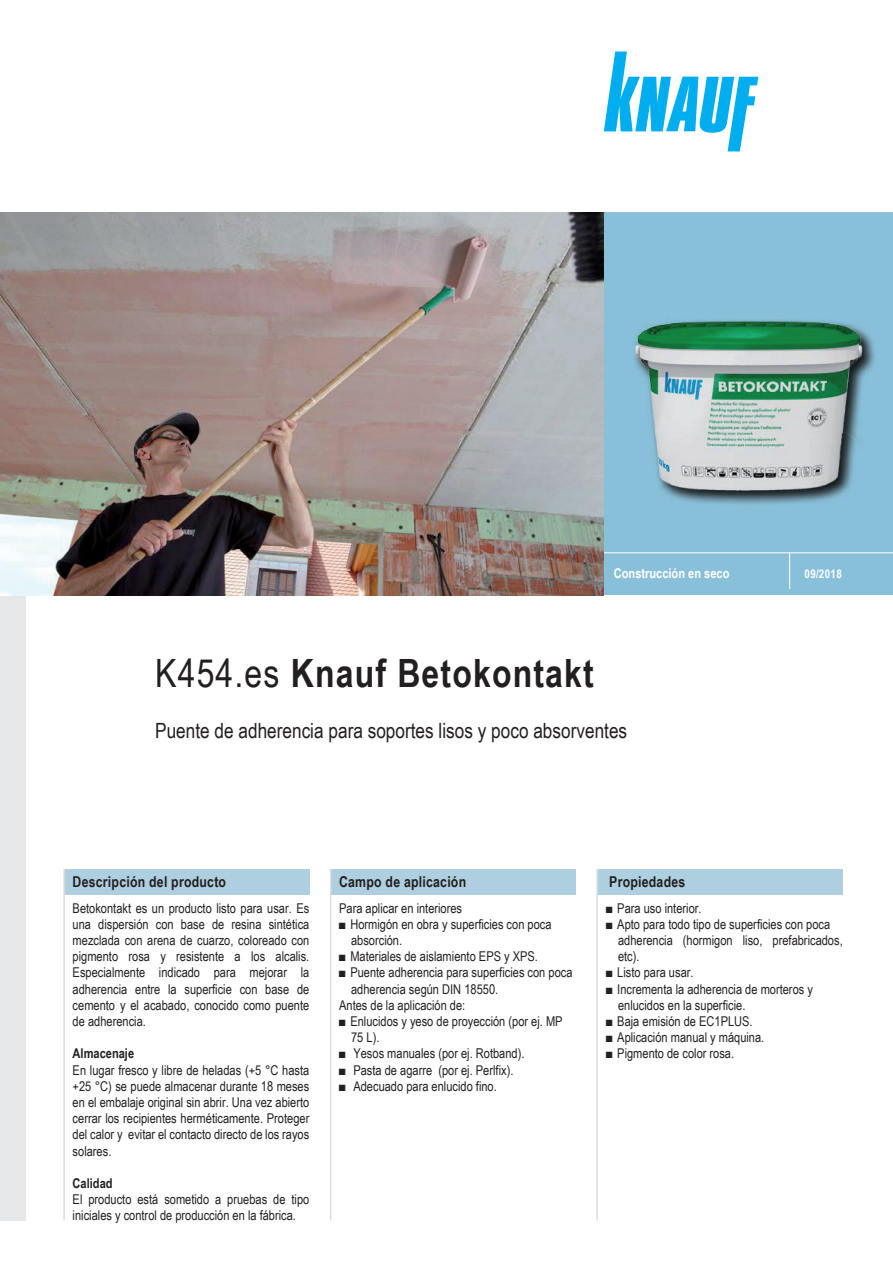
<style>
.page{position:relative;width:893px;height:1263px;background:#fff}
.page>*{position:absolute;margin:0;border:0;box-sizing:border-box;transform-origin:0 0}
.t1{font:700 39px "Arial Narrow";letter-spacing:.03em;color:#231f20}
.t2{font:21px "Arial Narrow";color:#231f20}
.t3{font:700 15px "Arial Narrow";letter-spacing:.015em;color:#231f20}
.t4{font:13.5px/16.2px "Arial Narrow";color:#231f20}
.t5{font:700 13.5px "Arial Narrow";color:#fff}
.t6{font:700 13.5px "Arial Narrow";color:#231f20}
.t7{font:700 12px "Arial Narrow";letter-spacing:.03em;color:#fff}
.s1{font-weight:400}
</style>
<div class="page">
<div style="left:64px;top:869px;width:245px;height:25px;background:#aecfe0"></div>
<div style="left:331px;top:869px;width:245px;height:25px;background:#aecfe0"></div>
<div style="left:597px;top:869px;width:245px;height:25px;background:#aecfe0"></div>
<hr style="left:63px;top:869px;width:2px;height:351px;background:#dcdddf">
<hr style="left:330px;top:869px;width:1px;height:351px;background:#dcdddf">
<hr style="left:596px;top:869px;width:2px;height:351px;background:#dcdddf">
<svg style="left:604px;top:52px;width:154px;height:99px"></svg>
<div style="left:604px;top:213px;width:289px;height:382px;background:#89c0d9"></div>
<div style="left:0;top:595px;width:26px;height:625px;background:#e6e7e9"></div>
<hr style="left:604px;top:552px;width:289px;height:1px;background:#fff">
<hr style="left:789px;top:553px;width:1px;height:36px;background:#fff">
<img style="left:864px;top:331px;width:11px;height:44px">
<img style="left:634px;top:320px;width:230px;height:184px">
<img style="left:0;top:213px;width:604px;height:382px">
<p class="t5" style="left:614px;top:563px;width:117px">Construcción en seco</p>
<p class="t7" style="left:804px;top:565px;width:39px">09/2018</p>
<h1 class="t1" style="left:155px;top:644px;width:440px"><span class="s1">K454.es</span> Knauf Betokontakt</h1>
<h2 class="t2" style="left:155px;top:715px;width:473px">Puente de adherencia para soportes lisos y poco absorventes</h2>
<p class="t3" style="left:73px;top:870px;width:155px">Descripción del producto</p>
<p class="t3" style="left:339px;top:870px;width:129px">Campo de aplicación</p>
<p class="t3" style="left:609px;top:870px;width:78px">Propiedades</p>
<p class="t4" style="left:73px;top:899px;width:238px;text-align:justify">Betokontakt es un producto listo para usar. Es una dispersión con base de resina sintética mezclada con arena de cuarzo, coloreado con pigmento rosa y resistente a los alcalis.<br>Especialmente indicado para mejorar la adherencia entre la superficie con base de cemento y el acabado, conocido como puente de adherencia.</p>
<p class="t6" style="left:73px;top:1043px;width:63px">Almacenaje</p>
<p class="t4" style="left:73px;top:1061px;width:238px;text-align:justify">En lugar fresco y libre de heladas (+5 °C hasta +25 °C) se puede almacenar durante 18 meses en el embalaje original sin abrir. Una vez abierto cerrar los recipientes herméticamente. Proteger del calor y evitar el contacto directo de los rayos solares.</p>
<p class="t6" style="left:73px;top:1173px;width:41px">Calidad</p>
<p class="t4" style="left:73px;top:1191px;width:238px">El producto está sometido a pruebas de tipo iniciales y control de producción en la fábrica.</p>
<p class="t4" style="left:606px;top:899px;width:97px">■ Para uso interior.</p>
<p class="t4" style="left:618px;top:915px;width:226px;text-indent:-12px">■ Apto para todo tipo de superficies con poca adherencia (hormigon liso, prefabricados, etc).</p>
<p class="t4" style="left:606px;top:964px;width:89px">■ Listo para usar.</p>
<p class="t4" style="left:618px;top:980px;width:196px;text-indent:-12px">■ Incrementa la adherencia de morteros y enlucidos en la superficie.</p>
<p class="t4" style="left:606px;top:1013px;width:148px">■ Baja emisión de EC1PLUS.</p>
<p class="t4" style="left:606px;top:1029px;width:160px">■ Aplicación manual y máquina.</p>
<p class="t4" style="left:606px;top:1045px;width:130px">■ Pigmento de color rosa.</p>
<p class="t4" style="left:339px;top:899px;width:125px">Para aplicar en interiores</p>
<p class="t4" style="left:351px;top:915px;width:202px;text-indent:-12px">■ Hormigón en obra y superficies con poca absorción.</p>
<p class="t4" style="left:339px;top:948px;width:200px">■ Materiales de aislamiento EPS y XPS.</p>
<p class="t4" style="left:339px;top:964px;width:235px">■ Puente adherencia para superficies con poca</p>
<p class="t4" style="left:351px;top:980px;width:149px">adherencia según DIN 18550.</p>
<p class="t4" style="left:339px;top:996px;width:128px">Antes de la aplicación de:</p>
<p class="t4" style="left:351px;top:1013px;width:213px;text-indent:-12px">■ Enlucidos y yeso de proyección (por ej. MP<br>75 L).</p>
<p class="t4" style="left:339px;top:1045px;width:187px">■ Yesos manuales (por ej. Rotband).</p>
<p class="t4" style="left:339px;top:1061px;width:176px">■ Pasta de agarre (por ej. Perlfix).</p>
<p class="t4" style="left:339px;top:1077px;width:159px">■ Adecuado para enlucido fino.</p>
</div>
